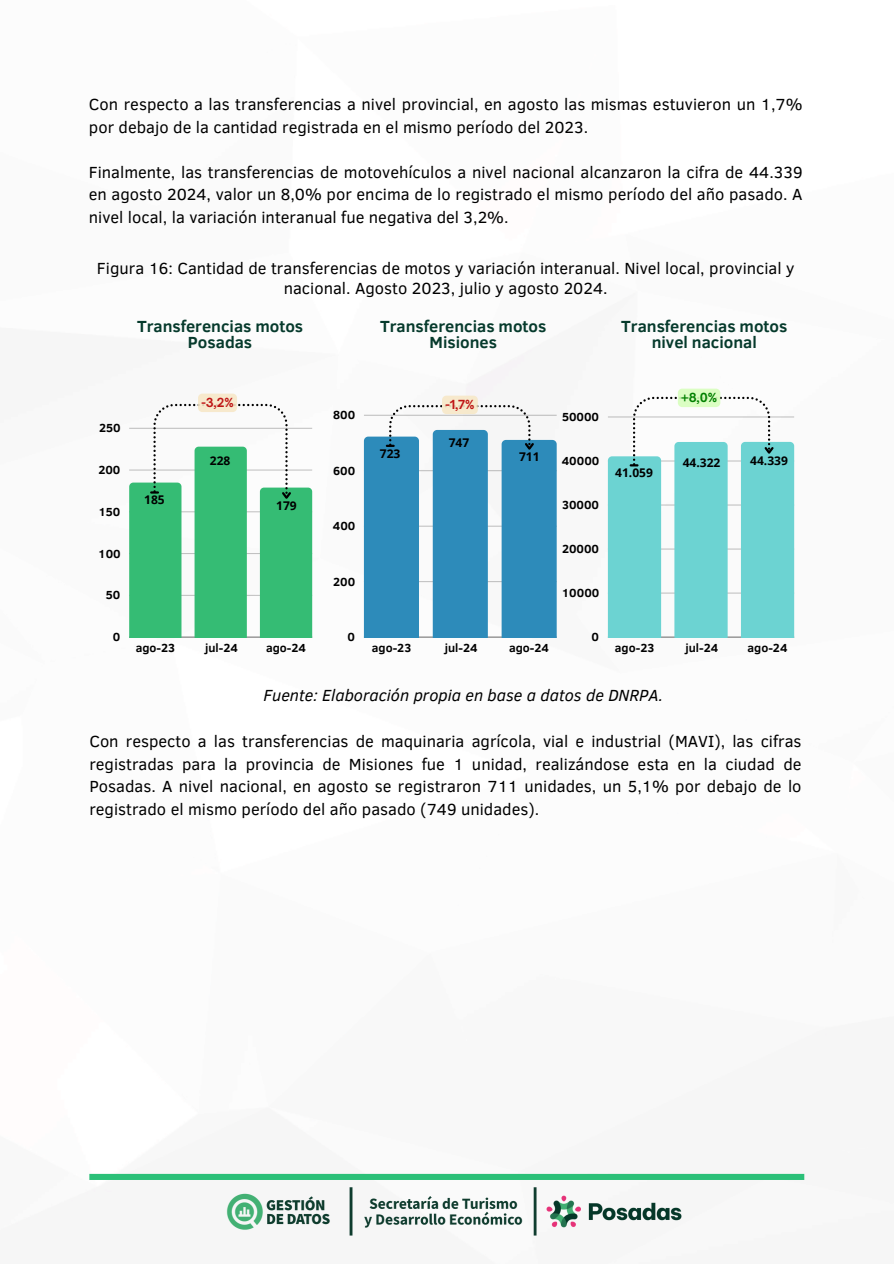
<style>
.page{position:relative;width:894px;height:1264px;background:#fff}
.page>*{position:absolute;margin:0;border:0;box-sizing:border-box;transform-origin:0 0}
.t1{font:16.5px/22.5px "Clear Sans";color:#000;text-align:justify}
.t2{font:700 16.5px/16.8px "Clear Sans";color:#063a2c;text-align:center}
.t3{font:italic 16.5px "Clear Sans";color:#000}
.t4{font:700 12px "Clear Sans";color:#000}
.t5{font:700 12px "Open Sans";color:#000}
.t6{font:700 12px "Open Sauce One";color:#bf1515}
.t7{font:700 12px "Open Sauce One";color:#008000}
</style>
<div class="page">
<hr style="left:129px;top:637px;width:183px;height:1px;background:#000;opacity:.6">
<hr style="left:364px;top:637px;width:192px;height:1px;background:#000;opacity:.6">
<hr style="left:607px;top:637px;width:187px;height:1px;background:#000;opacity:.6">
<svg style="left:607px;top:397px;width:187px;height:240px"></svg>
<div style="left:89px;top:1173px;width:715px;height:6px;background:#2bc078"></div>
<img style="left:226px;top:1187px;width:311px;height:49px">
<img style="left:546px;top:1195px;width:136px;height:33px">
<div style="left:677px;top:388px;width:43px;height:19px;background:#d8ffbd;border-radius:4px"></div>
<svg style="left:129px;top:393px;width:183px;height:244px"></svg>
<svg style="left:364px;top:395px;width:192px;height:242px"></svg>
<p class="t1" style="left:89px;top:92px;width:715px">Con respecto a las transferencias a nivel provincial, en agosto las mismas estuvieron un 1,7% por debajo de la cantidad registrada en el mismo período del 2023.</p>
<p class="t1" style="left:89px;top:160px;width:715px">Finalmente, las transferencias de motovehículos a nivel nacional alcanzaron la cifra de 44.339 en agosto 2024, valor un 8,0% por encima de lo registrado el mismo período del año pasado. A nivel local, la variación interanual fue negativa del 3,2%.</p>
<h2 class="t1" style="left:97px;top:257px;width:698px;line-height:20.2px;text-align:center">Figura 16: Cantidad de transferencias de motos y variación interanual. Nivel local, provincial y nacional. Agosto 2023, julio y agosto 2024.</h2>
<h2 class="t2" style="left:137px;top:316px;width:168px">Transferencias motos<br>Posadas</h2>
<h1 class="t2" style="left:380px;top:316px;width:168px">Transferencias motos<br>Misiones</h1>
<h1 class="t2" style="left:621px;top:316px;width:168px">Transferencias motos nivel nacional</h1>
<p class="t4" style="left:99px;top:419px;width:23px">250</p>
<p class="t4" style="left:98px;top:461px;width:24px">200</p>
<p class="t4" style="left:98px;top:503px;width:24px">150</p>
<p class="t4" style="left:98px;top:544px;width:24px">100</p>
<p class="t4" style="left:106px;top:586px;width:16px">50</p>
<p class="t4" style="left:113px;top:628px;width:9px">0</p>
<p class="t6" style="left:201px;top:395px;width:34px">-3,2%</p>
<p class="t6" style="left:445px;top:397px;width:30px">-1,7%</p>
<p class="t4" style="left:333px;top:406px;width:24px">800</p>
<p class="t4" style="left:562px;top:408px;width:39px">50000</p>
<h2 class="t7" style="left:681px;top:390px;width:37px">+8,0%</h2>
<p class="t5" style="left:210px;top:451px;width:22px">228</p>
<p class="t4" style="left:333px;top:462px;width:24px">600</p>
<p class="t5" style="left:380px;top:445px;width:22px">723</p>
<p class="t5" style="left:448px;top:434px;width:22px">747</p>
<p class="t5" style="left:519px;top:447px;width:22px">711</p>
<p class="t4" style="left:561px;top:452px;width:39px">40000</p>
<p class="t5" style="left:615px;top:464px;width:39px">41.059</p>
<p class="t5" style="left:682px;top:454px;width:39px">44.322</p>
<p class="t5" style="left:750px;top:451px;width:39px">44.339</p>
<h1 class="t5" style="left:144px;top:491px;width:22px">185</h1>
<p class="t5" style="left:276px;top:497px;width:22px">179</p>
<p class="t4" style="left:562px;top:496px;width:39px">30000</p>
<p class="t4" style="left:333px;top:517px;width:24px">400</p>
<p class="t4" style="left:562px;top:540px;width:39px">20000</p>
<p class="t4" style="left:333px;top:572px;width:24px">200</p>
<p class="t4" style="left:561px;top:584px;width:39px">10000</p>
<p class="t4" style="left:347px;top:628px;width:9px">0</p>
<p class="t4" style="left:591px;top:628px;width:9px">0</p>
<p class="t4" style="left:136px;top:639px;width:41px">ago-23</p>
<p class="t4" style="left:205px;top:639px;width:34px">jul-24</p>
<p class="t4" style="left:266px;top:639px;width:41px">ago-24</p>
<p class="t4" style="left:372px;top:639px;width:41px">ago-23</p>
<p class="t4" style="left:444px;top:639px;width:34px">jul-24</p>
<p class="t4" style="left:509px;top:639px;width:41px">ago-24</p>
<p class="t4" style="left:614px;top:639px;width:41px">ago-23</p>
<p class="t4" style="left:685px;top:639px;width:34px">jul-24</p>
<p class="t4" style="left:747px;top:639px;width:41px">ago-24</p>
<h2 class="t3" style="left:263px;top:683px;width:401px">Fuente: Elaboración propia en base a datos de DNRPA.</h2>
<p class="t1" style="left:89px;top:729px;width:713px">Con respecto a las transferencias de maquinaria agrícola, vial e industrial (MAVI), las cifras registradas para la provincia de Misiones fue 1 unidad, realizándose esta en la ciudad de Posadas. A nivel nacional, en agosto se registraron 711 unidades, un 5,1% por debajo de lo registrado el mismo período del año pasado (749 unidades).</p>
</div>
